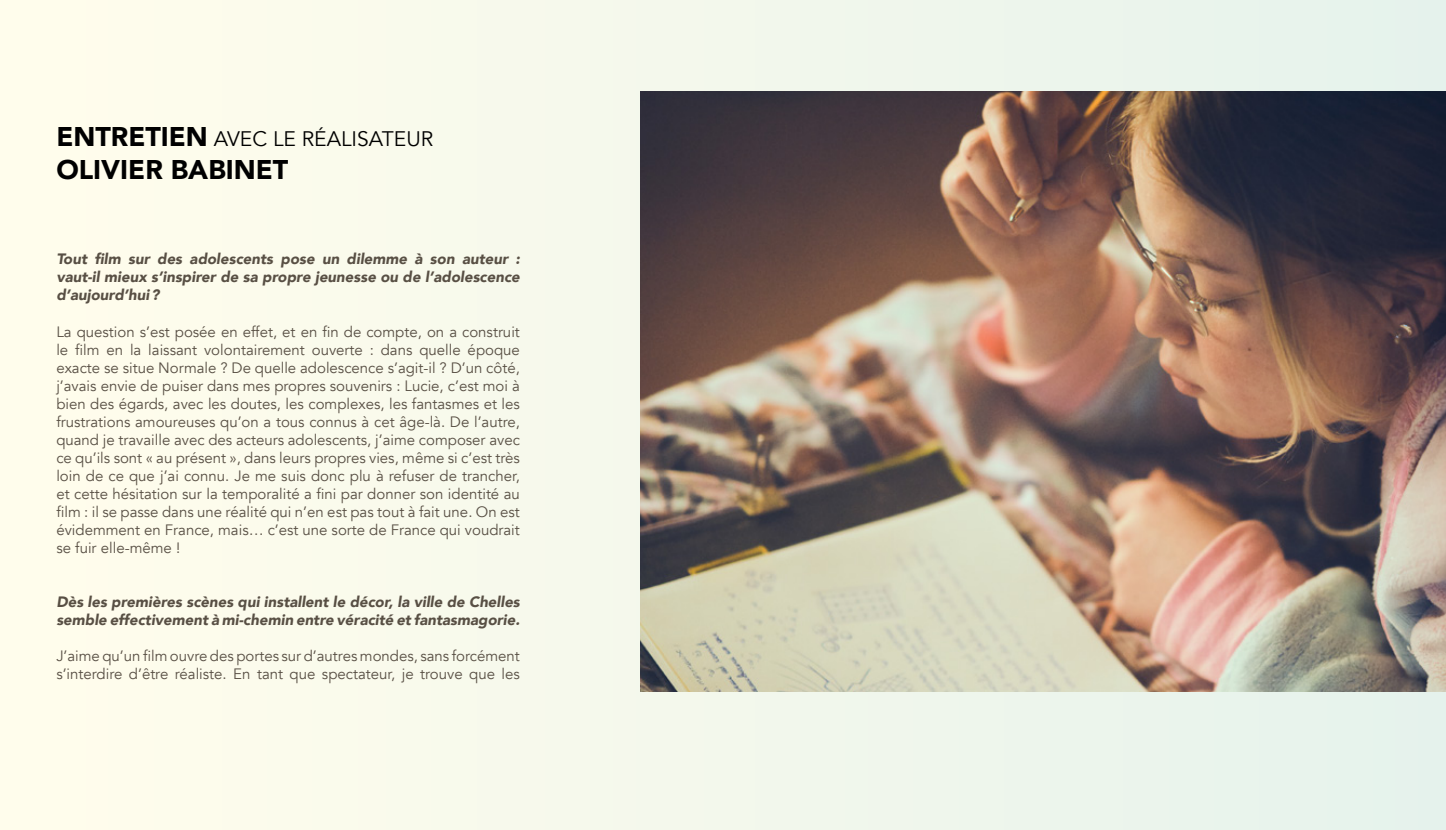
<style>
.page{position:relative;width:1446px;height:830px;background:#fff}
.page>*{position:absolute;margin:0;border:0;box-sizing:border-box;transform-origin:0 0}
.t1{font:900 27px "Avenir";color:#000}
.t2{font:21px "Avenir";color:#000}
.t3{font:15px/18px "Avenir";color:#584f44;text-align:justify}
.t4{font:italic 900 15px/18px "Avenir";color:#584f44;text-align:justify}
.s1{font-weight:900;font-size:27px}
</style>
<div class="page">
<div style="left:0;top:0;width:1446px;height:829px;background:linear-gradient(to right,#fffdec,#e5f1eb)"></div>
<img style="left:640px;top:91px;width:806px;height:599px">
<h2 class="t2" style="left:56px;top:126px;width:378px"><span class="s1">ENTRETIEN</span> AVEC LE RÉALISATEUR</h2>
<h1 class="t1" style="left:56px;top:146px;width:233px">OLIVIER BABINET</h1>
<p class="t4" style="left:56px;top:250px;width:465px">Tout film sur des adolescents pose un dilemme à son auteur : vaut-il mieux s’inspirer de sa propre jeunesse ou de l’adolescence d’aujourd’hui?</p>
<p class="t3" style="left:56px;top:322px;width:465px">La question s’est posée en effet, et en fin de compte, on a construit le film en la laissant volontairement ouverte : dans quelle époque exacte se situe Normale ? De quelle adolescence s’agit-il ? D’un côté, j’avais envie de puiser dans mes propres souvenirs : Lucie, c’est moi à bien des égards, avec les doutes, les complexes, les fantasmes et les frustrations amoureuses qu’on a tous connus à cet âge-là. De l’autre, quand je travaille avec des acteurs adolescents, j’aime composer avec ce qu’ils sont « au présent », dans leurs propres vies, même si c’est très loin de ce que j’ai connu. Je me suis donc plu à refuser de trancher, et cette hésitation sur la temporalité a fini par donner son identité au film : il se passe dans une réalité qui n’en est pas tout à fait une. On est évidemment en France, mais… c’est une sorte de France qui voudrait se fuir elle-même !</p>
<p class="t4" style="left:56px;top:592px;width:465px">Dès les premières scènes qui installent le décor, la ville de Chelles semble effectivement à mi-chemin entre véracité et fantasmagorie.</p>
<p class="t3" style="left:56px;top:646px;width:465px">J’aime qu’un film ouvre des portes sur d’autres mondes, sans forcément s’interdire d’être réaliste. En tant que spectateur, je trouve que les</p>
</div>
